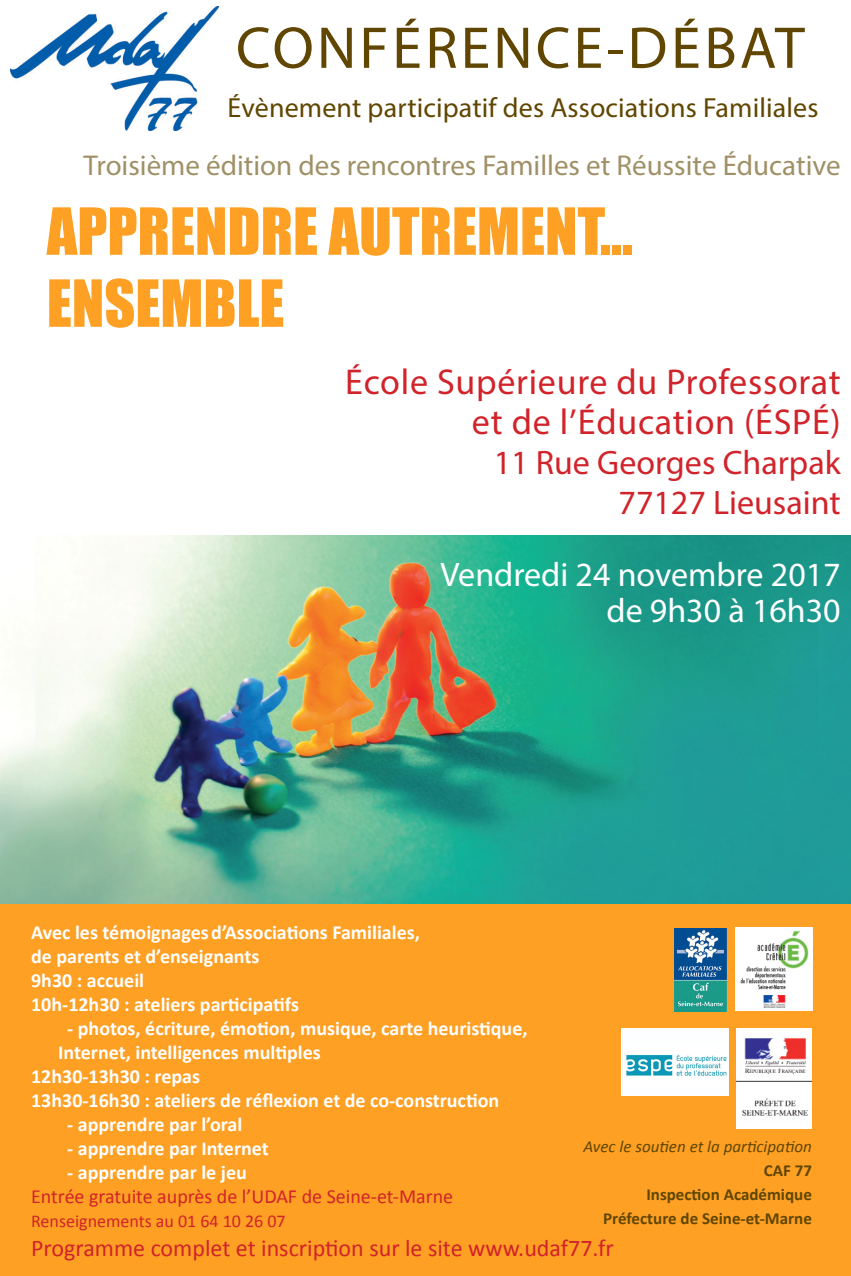
<style>
.page{position:relative;width:851px;height:1276px;background:#fff}
.page>*{position:absolute;margin:0;border:0;box-sizing:border-box;transform-origin:0 0}
.t1{font:60px "Impact";color:#fea024}
.t2{font:59.4px "Myriad Pro";letter-spacing:.05em;color:#604600}
.t3{font:36px "Myriad Pro";letter-spacing:.02em;color:#d1232a}
.t4{font:34px "Myriad Pro";color:#fff}
.t5{font:34px "Myriad Pro";color:#d1232a}
.t6{font:28.7px "Myriad Pro";color:#a09066}
.t7{font:27.7px "Myriad Pro";letter-spacing:.005em;color:#604600}
.t8{font:24px "Calibri";color:#d1232a}
.t9{font:700 20px "Calibri";color:#fff}
.t10{font:20px "Calibri";color:#d1232a}
.t11{font:18px "Calibri";color:#d1232a}
.t12{font:700 16.8px "Calibri";color:#604600}
.t13{font:italic 16.8px "Calibri";color:#604600}
</style>
<div class="page">
<div style="left:0;top:903px;width:850px;height:373px;background:#fea024"></div>
<img style="left:736px;top:1028px;width:75px;height:100px">
<img style="left:675px;top:928px;width:51px;height:83px">
<img style="left:735px;top:928px;width:77px;height:82px">
<img style="left:621px;top:1028px;width:107px;height:67px">
<img style="left:11px;top:6px;width:208px;height:124px">
<img style="left:0;top:536px;width:850px;height:367px">
<p class="t2" style="left:236px;top:11px;width:570px">CONFÉRENCE-DÉBAT</p>
<p class="t7" style="left:227px;top:90px;width:592px">Évènement participatif des Associations Familiales</p>
<p class="t6" style="left:83px;top:147px;width:758px">Troisième édition des rencontres Familles et Réussite Éducative</p>
<p class="t1" style="left:47px;top:185px;width:588px">APPRENDRE AUTREMENT...</p>
<p class="t1" style="left:47px;top:257px;width:239px">ENSEMBLE</p>
<p class="t3" style="left:345px;top:360px;width:497px">École Supérieure du Professorat</p>
<p class="t3" style="left:472px;top:400px;width:370px">et de l’Éducation (ÉSPÉ)</p>
<p class="t5" style="left:493px;top:441px;width:348px">11 Rue Georges Charpak</p>
<p class="t5" style="left:618px;top:481px;width:223px">77127 Lieusaint</p>
<p class="t4" style="left:440px;top:553px;width:402px">Vendredi 24 novembre 2017</p>
<p class="t4" style="left:606px;top:589px;width:236px">de 9h30 à 16h30</p>
<p class="t9" style="left:31px;top:920px;width:390px">Avec les témoignagesd’Associations Familiales,</p>
<p class="t9" style="left:31px;top:944px;width:230px">de parents et d’enseignants</p>
<p class="t9" style="left:31px;top:968px;width:114px">9h30 : accueil</p>
<p class="t9" style="left:31px;top:992px;width:269px">10h-12h30 : ateliers participatifs</p>
<p class="t9" style="left:67px;top:1016px;width:462px">- photos, écriture, émotion, musique, carte heuristique,</p>
<p class="t9" style="left:58px;top:1040px;width:264px">Internet, intelligences multiples</p>
<p class="t9" style="left:31px;top:1064px;width:170px">12h30-13h30 : repas</p>
<p class="t9" style="left:31px;top:1088px;width:469px">13h30-16h30 : ateliers de réflexion et de co-construction</p>
<p class="t9" style="left:67px;top:1112px;width:176px">- apprendre par l’oral</p>
<p class="t9" style="left:67px;top:1136px;width:203px">- apprendre par Internet</p>
<p class="t9" style="left:67px;top:1160px;width:181px">- apprendre par le jeu</p>
<p class="t10" style="left:31px;top:1184px;width:423px">Entrée gratuite auprès de l’UDAF de Seine-et-Marne</p>
<p class="t11" style="left:31px;top:1210px;width:256px">Renseignements au 01 64 10 26 07</p>
<p class="t8" style="left:31px;top:1233px;width:584px">Programme complet et inscription sur le site www.udaf77.fr</p>
<p class="t13" style="left:583px;top:1134px;width:230px">Avec le soutien et la participation</p>
<p class="t12" style="left:763px;top:1159px;width:50px">CAF 77</p>
<p class="t12" style="left:646px;top:1183px;width:167px">Inspection Académique</p>
<p class="t12" style="left:603px;top:1207px;width:210px">Préfecture de Seine-et-Marne</p>
</div>
